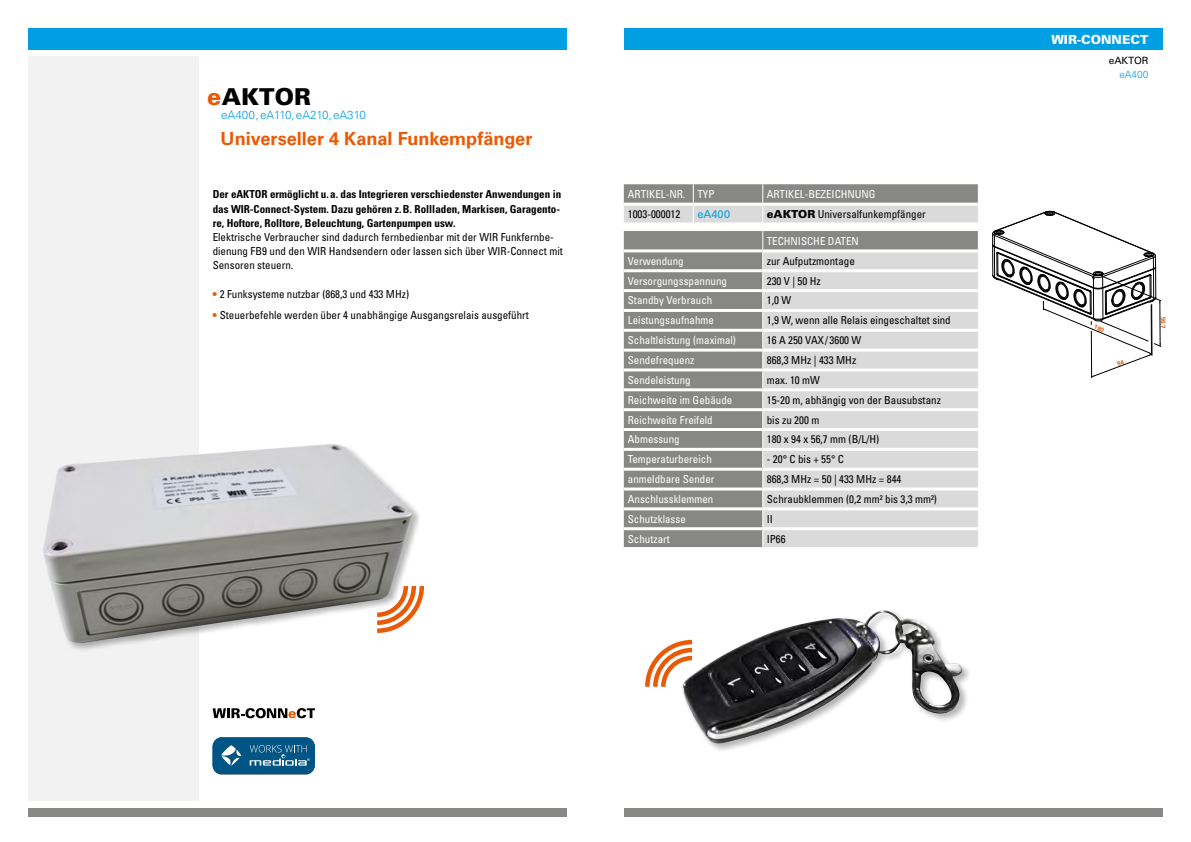
<style>
.page{position:relative;width:1191px;height:842px;background:#fff}
.page>*{position:absolute;margin:0;border:0;box-sizing:border-box;transform-origin:0 0}
.t1{font:900 23.3px "Univers LT Std";color:#000}
.t2{font:700 18.1px "Univers LT Std";color:#ea5a06}
.t3{font:900 12.5px "Univers LT Std";color:#fff}
.t4{font:300 11.6px "Univers LT Std";color:#009ee3}
.t5{font:condensed 11px/14.2px "Univers LT Std";color:#000}
.t6{font:condensed 11px "Univers LT Std";color:#fff}
.t7{font:700 condensed 11px/14.2px "Univers LT Std";color:#000;text-align:justify}
.t8{font:11px "Univers LT Std";color:#009ee3}
.t9{font:10px "Univers LT Std";color:#000}
.t10{font:300 10px "Univers LT Std";color:#009ee3}
.t11{font:700 6.2px "Univers LT Std";color:#ea5a06}
.s1{color:#ea5a06}
.s2{font-stretch:normal;color:#ea5a06}
.s3{font-weight:900;font-stretch:normal}
</style>
<div class="page">
<div style="left:28px;top:808px;width:539px;height:8px;background:#878786"></div>
<div style="left:28px;top:28px;width:539px;height:22px;background:#009ee3"></div>
<div style="left:28px;top:57px;width:170px;height:744px;background:#f2f2f2"></div>
<svg style="left:213px;top:737px;width:102px;height:36px"></svg>
<div style="left:213px;top:738px;width:102px;height:36px;background:#005584;border-radius:9px"></div>
<svg style="left:221px;top:745px;width:20px;height:21px"></svg>
<svg style="left:250px;top:745px;width:60px;height:21px"></svg>
<svg style="left:213px;top:708px;width:102px;height:10px"></svg>
<div style="left:624px;top:808px;width:538px;height:8px;background:#878786"></div>
<div style="left:624px;top:28px;width:538px;height:22px;background:#009ee3"></div>
<div style="left:624px;top:231px;width:353px;height:316px;background:#878786"></div>
<div style="left:763px;top:252px;width:214px;height:295px;background:#dadada"></div>
<svg style="left:762px;top:231px;width:1px;height:316px"></svg>
<svg style="left:977px;top:231px;width:1px;height:316px"></svg>
<hr style="left:624px;top:249px;width:139px;height:3px;background:#fff">
<hr style="left:763px;top:249px;width:214px;height:3px;background:#fff">
<hr style="left:624px;top:269px;width:139px;height:3px;background:#fff">
<hr style="left:763px;top:269px;width:214px;height:3px;background:#fff">
<hr style="left:624px;top:289px;width:139px;height:3px;background:#fff">
<hr style="left:763px;top:289px;width:214px;height:3px;background:#fff">
<hr style="left:624px;top:309px;width:139px;height:3px;background:#fff">
<hr style="left:763px;top:309px;width:214px;height:3px;background:#fff">
<hr style="left:624px;top:329px;width:139px;height:3px;background:#fff">
<hr style="left:763px;top:329px;width:214px;height:3px;background:#fff">
<hr style="left:624px;top:349px;width:139px;height:3px;background:#fff">
<hr style="left:763px;top:349px;width:214px;height:3px;background:#fff">
<hr style="left:624px;top:368px;width:139px;height:3px;background:#fff">
<hr style="left:763px;top:368px;width:214px;height:3px;background:#fff">
<hr style="left:624px;top:388px;width:139px;height:3px;background:#fff">
<hr style="left:763px;top:388px;width:214px;height:3px;background:#fff">
<hr style="left:624px;top:408px;width:139px;height:3px;background:#fff">
<hr style="left:763px;top:408px;width:214px;height:3px;background:#fff">
<hr style="left:624px;top:428px;width:139px;height:3px;background:#fff">
<hr style="left:763px;top:428px;width:214px;height:3px;background:#fff">
<hr style="left:624px;top:448px;width:139px;height:3px;background:#fff">
<hr style="left:763px;top:448px;width:214px;height:3px;background:#fff">
<hr style="left:624px;top:468px;width:139px;height:3px;background:#fff">
<hr style="left:763px;top:468px;width:214px;height:3px;background:#fff">
<hr style="left:624px;top:487px;width:139px;height:3px;background:#fff">
<hr style="left:763px;top:487px;width:214px;height:3px;background:#fff">
<hr style="left:624px;top:507px;width:139px;height:3px;background:#fff">
<hr style="left:763px;top:507px;width:214px;height:3px;background:#fff">
<hr style="left:624px;top:527px;width:139px;height:3px;background:#fff">
<hr style="left:763px;top:527px;width:214px;height:3px;background:#fff">
<svg style="left:624px;top:184px;width:354px;height:38px;background:#b0b0af"></svg>
<hr style="left:624px;top:203px;width:69px;height:3px;background:#fff">
<hr style="left:693px;top:203px;width:70px;height:3px;background:#fff">
<hr style="left:763px;top:203px;width:214px;height:3px;background:#fff">
<img style="left:43px;top:418px;width:382px;height:264px">
<img style="left:682px;top:610px;width:287px;height:141px">
<svg style="left:377px;top:586px;width:47px;height:47px"></svg>
<svg style="left:645px;top:640px;width:47px;height:47px"></svg>
<svg style="left:992px;top:211px;width:169px;height:167px"></svg>
<h1 class="t1" style="left:207px;top:82px;width:105px"><span class="s1">e</span>AKTOR</h1>
<p class="t4" style="left:221px;top:107px;width:146px">eA400,eA110,eA210,eA310</p>
<h2 class="t2" style="left:220px;top:128px;width:313px">Universeller 4 Kanal Funkempfänger</h2>
<p class="t7" style="left:213px;top:187px;width:350px">Der eAKTOR ermöglicht u.a. das Integrieren verschiedenster Anwendungen in das WIR-Connect-System. Dazu gehören z.B. Rollladen, Markisen, Garagento&shy;re, Hoftore, Rolltore, Beleuchtung, Gartenpumpen usw.</p>
<p class="t5" style="left:213px;top:230px;width:352px">Elektrische Verbraucher sind dadurch fernbedienbar mit der WIR Funkfernbe&shy;dienung FB9 und den WIR Handsendern oder lassen sich über WIR-Connect mit<br>Sensoren steuern.</p>
<p class="t5" style="left:213px;top:286px;width:198px"><span class="s2">•</span> 2 Funksysteme nutzbar (868,3 und 433 MHz)</p>
<p class="t5" style="left:213px;top:308px;width:318px"><span class="s2">•</span> Steuerbefehle werden über 4 unabhängige Ausgangsrelais ausgeführt</p>
<p class="t6" style="left:628px;top:187px;width:88px">ARTIKEL-NR. TYP</p>
<p class="t6" style="left:767px;top:187px;width:110px">ARTIKEL-BEZEICHNUNG</p>
<p class="t5" style="left:628px;top:207px;width:54px">1003-000012</p>
<p class="t8" style="left:697px;top:208px;width:34px">eA400</p>
<p class="t5" style="left:767px;top:207px;width:161px"><span class="s3">eAKTOR</span> Universalfunkempfänger</p>
<p class="t6" style="left:767px;top:234px;width:94px">TECHNISCHE DATEN</p>
<p class="t6" style="left:628px;top:254px;width:57px">Verwendung</p>
<p class="t5" style="left:767px;top:254px;width:89px">zur Aufputzmontage</p>
<p class="t6" style="left:628px;top:274px;width:101px">Versorgungsspannung</p>
<p class="t5" style="left:767px;top:273px;width:56px">230 V | 50 Hz</p>
<p class="t6" style="left:628px;top:294px;width:86px">Standby Verbrauch</p>
<p class="t5" style="left:767px;top:293px;width:26px">1,0 W</p>
<p class="t6" style="left:628px;top:313px;width:88px">Leistungsaufnahme</p>
<p class="t5" style="left:767px;top:313px;width:185px">1,9 W, wenn alle Relais eingeschaltet sind</p>
<p class="t6" style="left:628px;top:333px;width:110px">Schaltleistung (maximal)</p>
<p class="t5" style="left:767px;top:333px;width:96px">16 A 250 VAX/ 3600 W</p>
<p class="t6" style="left:628px;top:353px;width:68px">Sendefrequenz</p>
<p class="t5" style="left:767px;top:353px;width:91px">868,3 MHz | 433 MHz</p>
<p class="t6" style="left:628px;top:373px;width:64px">Sendeleistung</p>
<p class="t5" style="left:767px;top:373px;width:55px">max. 10 mW</p>
<p class="t6" style="left:628px;top:393px;width:106px">Reichweite im Gebäude</p>
<p class="t5" style="left:767px;top:393px;width:176px">15-20 m, abhängig von der Bausubstanz</p>
<p class="t6" style="left:628px;top:413px;width:86px">Reichweite Freifeld</p>
<p class="t5" style="left:767px;top:412px;width:54px">bis zu 200 m</p>
<p class="t6" style="left:628px;top:432px;width:53px">Abmessung</p>
<p class="t5" style="left:767px;top:432px;width:114px">180 x 94 x 56,7 mm (B/L/H)</p>
<p class="t6" style="left:628px;top:452px;width:86px">Temperaturbereich</p>
<p class="t5" style="left:767px;top:452px;width:79px">- 20° C bis + 55° C</p>
<p class="t6" style="left:628px;top:472px;width:88px">anmeldbare Sender</p>
<p class="t5" style="left:767px;top:472px;width:136px">868,3 MHz = 50 | 433 MHz = 844</p>
<p class="t6" style="left:628px;top:492px;width:87px">Anschlussklemmen</p>
<p class="t5" style="left:767px;top:492px;width:172px">Schraubklemmen (0,2 mm² bis 3,3 mm²)</p>
<p class="t6" style="left:628px;top:512px;width:60px">Schutzklasse</p>
<p class="t5" style="left:767px;top:512px;width:8px">II</p>
<p class="t6" style="left:628px;top:532px;width:44px">Schutzart</p>
<p class="t5" style="left:767px;top:531px;width:20px">IP66</p>
<p class="t3" style="left:1051px;top:31px;width:98px">WIR-CONNECT</p>
<p class="t9" style="left:1108px;top:54px;width:41px">eAKTOR</p>
<p class="t10" style="left:1119px;top:68px;width:31px">eA400</p>
<p class="t11" style="left:1166px;top:317px;width:13px;rotate:90deg">65 .7</p>
</div>
